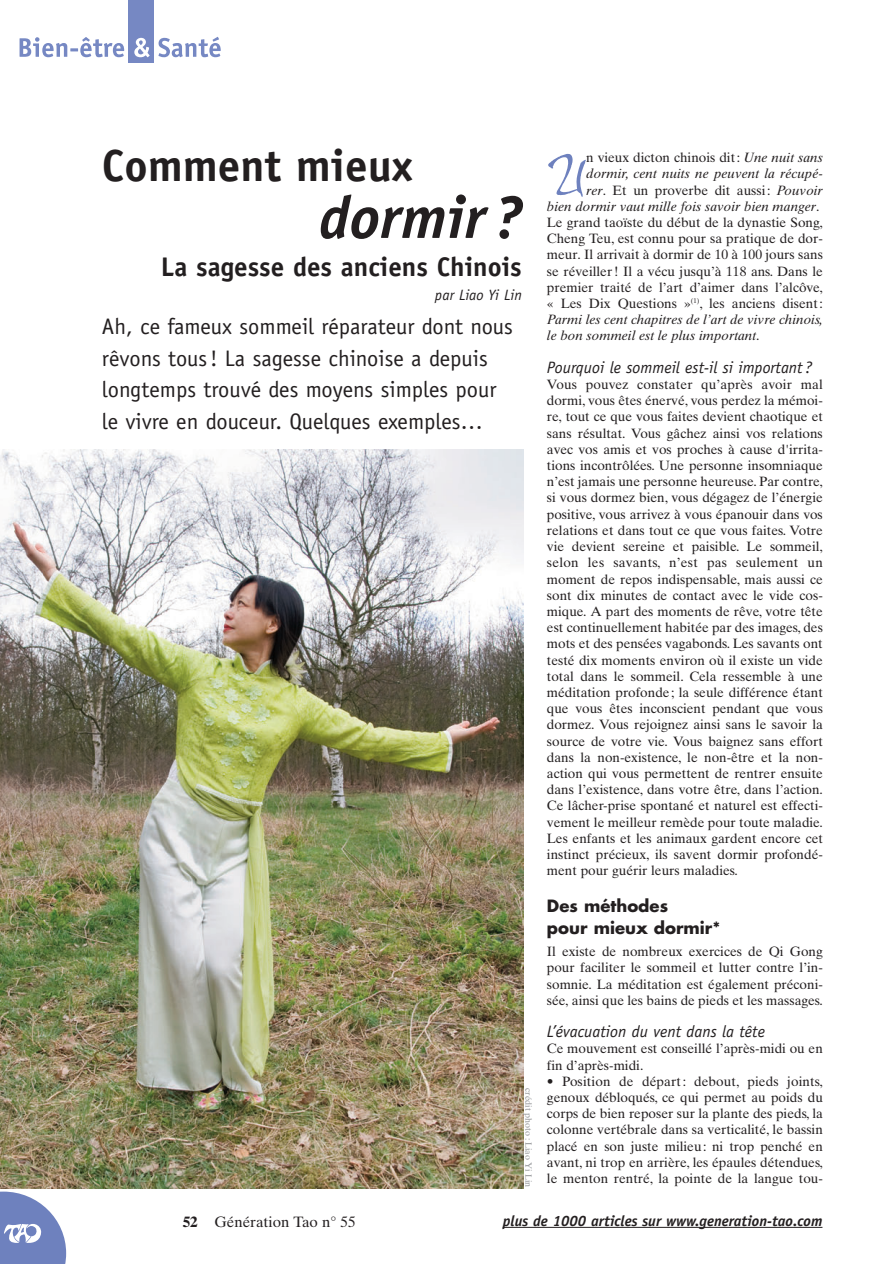
<style>
.page{position:relative;width:883px;height:1264px;background:#fff}
.page>*{position:absolute;margin:0;border:0;box-sizing:border-box;transform-origin:0 0}
.t1{font:61.95px "Bergell Plain";color:#6e81be}
.t2{font:italic 700 60px "Officina Sans";color:#231f20}
.t3{font:700 45px "Officina Sans";color:#231f20}
.t4{font:700 27px "Officina Sans";color:#231f20}
.t5{font:22.5px/31.5px "Officina Sans";color:#231f20}
.t6{font:italic 16.5px "Officina Sans";color:#231f20}
.t7{font:700 16.5px/21.5px "Futura";color:#231f20}
.t8{font:italic 700 15px "Officina Sans";color:#231f20}
.t9{font:15px "Times Ten";color:#231f20}
.t10{font:italic 15px "Officina Sans";color:#231f20}
.t11{font:13.5px/16.2px "Times Ten";color:#231f20;text-align:justify}
.t12{font:italic 13.5px "Times Ten";color:#231f20}
.t13{font:9px "Times Ten";color:#939598}
.s1{font-style:italic}
.s2{font-style:normal}
.s3{font-weight:700}
</style>
<div class="page">
<svg style="left:0;top:1191px;width:66px;height:73px"></svg>
<hr style="left:502px;top:1227px;width:320px;height:1px;background:#231f20">
<img style="left:0;top:449px;width:523px;height:739px">
<div style="left:129px;top:0;width:25px;height:62px;background:#7688c3"></div>
<svg style="left:20px;top:37px;width:104px;height:20px"></svg>
<svg style="left:134px;top:38px;width:15px;height:19px"></svg>
<svg style="left:158px;top:37px;width:63px;height:20px"></svg>
<p class="t3" style="left:102px;top:148px;width:312px">Comment mieux</p>
<p class="t2" style="left:319px;top:194px;width:204px">dormir?</p>
<p class="t4" style="left:161px;top:256px;width:362px">La sagesse des anciens Chinois</p>
<p class="t10" style="left:435px;top:289px;width:88px">par Liao Yi Lin</p>
<p class="t5" style="left:102px;top:312px;width:412px">Ah, ce fameux sommeil réparateur dont nous rêvons tous! La sagesse chinoise a depuis longtemps trouvé des moyens simples pour le vivre en douceur. Quelques exemples…</p>
<p class="t13" style="left:531px;top:1088px;width:100px;rotate:90deg">crédit photo : Liao Yi Lin</p>
<p class="t1" style="left:546px;top:148px;width:41px">U</p>
<p class="t11" style="left:586px;top:151px;width:238px">n vieux dicton chinois dit : <span class="s1">Une nuit sans</span></p>
<p class="t12" style="left:586px;top:169px;width:238px">dormir, cent nuits ne peuvent la récupé-</p>
<p class="t11" style="left:586px;top:183px;width:238px"><span class="s1">rer</span>. Et un proverbe dit aussi : <span class="s1">Pouvoir</span></p>
<p class="t12" style="left:546px;top:201px;width:274px">bien dormir vaut mille fois savoir bien manger<span class="s2">.</span></p>
<p class="t11" style="left:546px;top:216px;width:277px">Le grand taoïste du début de la dynastie Song,</p>
<p class="t11" style="left:546px;top:232px;width:277px">Cheng Teu, est connu pour sa pratique de dor-</p>
<p class="t11" style="left:546px;top:248px;width:277px">meur. Il arrivait à dormir de 10 à 100 jours sans</p>
<p class="t11" style="left:546px;top:264px;width:277px">se réveiller ! Il a vécu jusqu’à 118 ans. Dans le</p>
<p class="t11" style="left:546px;top:280px;width:277px">premier traité de l’art d’aimer dans l’alcôve,</p>
<p class="t11" style="left:546px;top:297px;width:277px">« Les Dix Questions »<sup>(1)</sup>, les anciens disent :</p>
<p class="t12" style="left:546px;top:315px;width:277px">Parmi les cent chapitres de l’art de vivre chinois,</p>
<p class="t12" style="left:546px;top:331px;width:214px">le bon sommeil est le plus important<span class="s2">.</span></p>
<p class="t6" style="left:546px;top:361px;width:267px">Pourquoi le sommeil est-il si important?</p>
<p class="t11" style="left:546px;top:378px;width:277px">Vous pouvez constater qu’après avoir mal dormi, vous êtes énervé, vous perdez la mémoi&shy;re, tout ce que vous faites devient chaotique et sans résultat. Vous gâchez ainsi vos relations avec vos amis et vos proches à cause d'irrita&shy;tions incontrôlées. Une personne insomniaque n’est jamais une personne heureuse. Par contre, si vous dormez bien, vous dégagez de l’énergie positive, vous arrivez à vous épanouir dans vos relations et dans tout ce que vous faites. Votre vie devient sereine et paisible. Le sommeil, selon les savants, n’est pas seulement un moment de repos indispensable, mais aussi ce sont dix minutes de contact avec le vide cos&shy;mique. A part des moments de rêve, votre tête est continuellement habitée par des images, des mots et des pensées vagabonds. Les savants ont testé dix moments environ où il existe un vide total dans le sommeil. Cela ressemble à une méditation profonde ; la seule différence étant que vous êtes inconscient pendant que vous dormez. Vous rejoignez ainsi sans le savoir la source de votre vie. Vous baignez sans effort dans la non-existence, le non-être et la non&shy;action qui vous permettent de rentrer ensuite dans l’existence, dans votre être, dans l’action.<br>Ce lâcher-prise spontané et naturel est effecti&shy;vement le meilleur remède pour toute maladie.<br>Les enfants et les animaux gardent encore cet instinct précieux, ils savent dormir profondé&shy;ment pour guérir leurs maladies.</p>
<p class="t7" style="left:546px;top:897px;width:175px">Des méthodes<br>pour mieux dormir*</p>
<p class="t11" style="left:546px;top:945px;width:277px">Il existe de nombreux exercices de Qi Gong pour faciliter le sommeil et lutter contre l’in&shy;somnie. La méditation est également préconi&shy;sée, ainsi que les bains de pieds et les massages.</p>
<p class="t6" style="left:546px;top:1025px;width:219px">L’évacuation du vent dans la tête</p>
<p class="t11" style="left:546px;top:1042px;width:277px">Ce mouvement est conseillé l’après-midi ou en fin d’après-midi.</p>
<p class="t11" style="left:546px;top:1074px;width:277px">• Position de départ : debout, pieds joints, genoux débloqués, ce qui permet au poids du corps de bien reposer sur la plante des pieds, la colonne vertébrale dans sa verticalité, le bassin placé en son juste milieu : ni trop penché en avant, ni trop en arrière, les épaules détendues, le menton rentré, la pointe de la langue tou-</p>
<p class="t9" style="left:183px;top:1216px;width:174px"><span class="s3">52</span> Génération Tao n° 55</p>
<p class="t8" style="left:502px;top:1215px;width:321px">plus de 1000 articles sur www.generation-tao.com</p>
</div>
